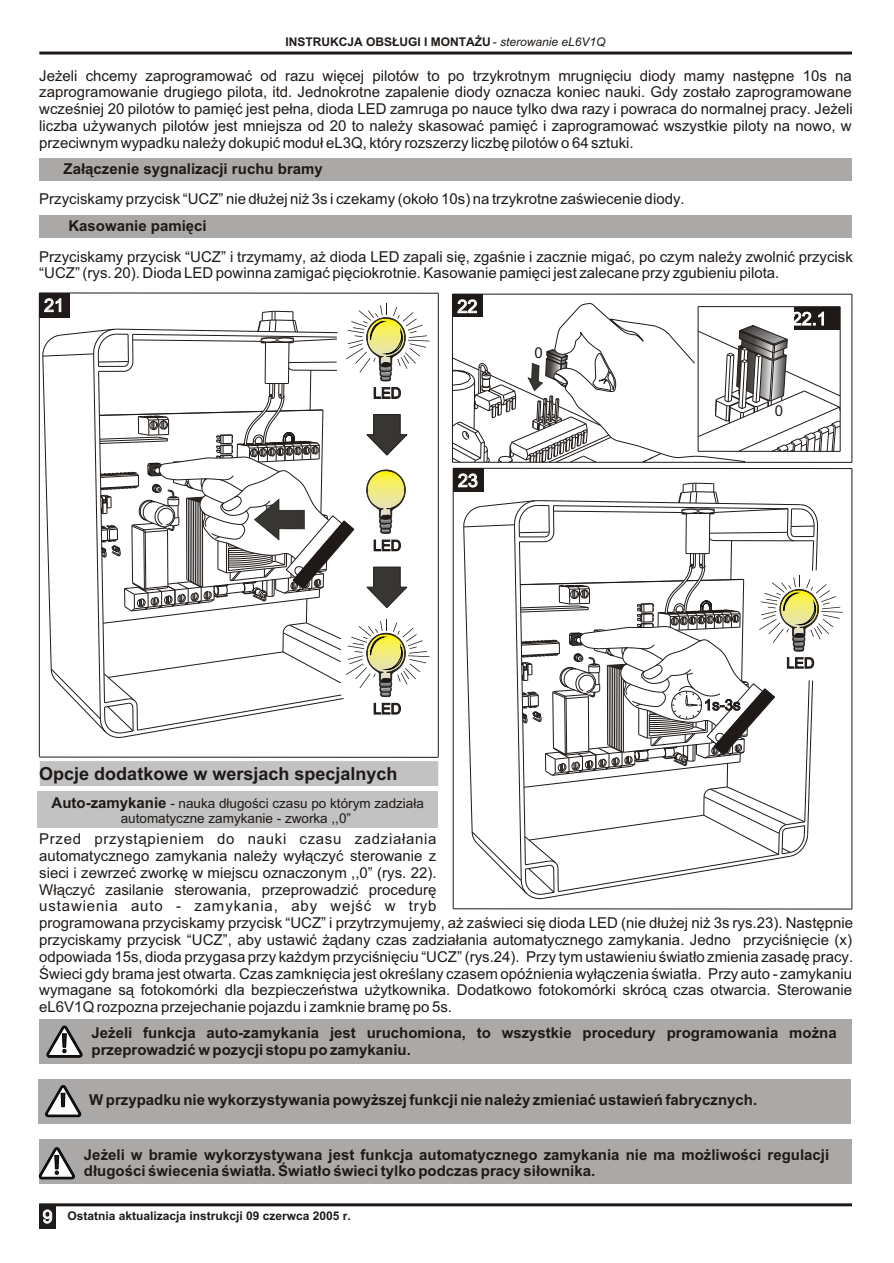
<style>
.page{position:relative;width:894px;height:1263px;background:#fff}
.page>*{position:absolute;margin:0;border:0;box-sizing:border-box;transform-origin:0 0}
.t1{font:700 18px "Arial CE";color:#1f1a17}
.t2{font:18px "Arial CE";color:#fff}
.t3{font:15px/16.8px "Arial CE";color:#1f1a17;text-align:justify}
.t4{font:700 15px/16.8px "Arial CE";color:#1f1a17}
.t5{font:15px "Arial CE";color:#1f1a17;scale:.96 1}
.t6{font:14.55px "Arial CE";color:#1f1a17}
.t7{font:13.5px/15.5px "Arial CE";color:#1f1a17;text-align:center}
.t8{font:700 12px "Arial CE";color:#1f1a17}
.s1{font-weight:400}
.s2{font-weight:400;font-style:italic}
.s3{font-weight:700;font-size:15px}
.s4{font-weight:400;font-size:18px;color:#fff}
</style>
<div class="page">
<div style="left:39px;top:760px;width:400px;height:27px;background:#c2c2c2;border:1px solid #fff"></div>
<hr style="left:39px;top:52px;width:813px;height:3px;background:#1f1a17">
<hr style="left:39px;top:1203px;width:813px;height:3px;background:#1f1a17">
<div style="left:39px;top:1204px;width:17px;height:25px;background:#1f1a17"></div>
<hr style="left:39px;top:293px;width:1px;height:464px;background:#1f1a17">
<hr style="left:39px;top:293px;width:399px;height:1px;background:#1f1a17">
<hr style="left:39px;top:757px;width:399px;height:1px;background:#1f1a17">
<hr style="left:438px;top:293px;width:1px;height:464px;background:#1f1a17">
<div style="left:38px;top:791px;width:400px;height:37px;background:#c2c2c2"></div>
<div style="left:39px;top:293px;width:31px;height:25px;background:#1f1a17"></div>
<hr style="left:452px;top:294px;width:1px;height:168px;background:#1f1a17">
<hr style="left:452px;top:294px;width:400px;height:1px;background:#1f1a17">
<hr style="left:452px;top:462px;width:400px;height:1px;background:#1f1a17">
<hr style="left:852px;top:294px;width:1px;height:168px;background:#1f1a17">
<svg style="left:452px;top:303px;width:389px;height:160px"></svg>
<div style="left:453px;top:294px;width:30px;height:23px;background:#1f1a17"></div>
<div style="left:794px;top:307px;width:46px;height:23px;background:#1f1a17"></div>
<div style="left:39px;top:216px;width:813px;height:22px;background:#aba8a8"></div>
<div style="left:39px;top:1020px;width:813px;height:44px;background:#aba8a8"></div>
<svg style="left:47px;top:1026px;width:35px;height:32px"></svg>
<div style="left:38px;top:1079px;width:813px;height:45px;background:#aba8a8"></div>
<svg style="left:45px;top:1085px;width:36px;height:32px"></svg>
<div style="left:39px;top:1139px;width:813px;height:45px;background:#aba8a8"></div>
<svg style="left:39px;top:1147px;width:36px;height:32px"></svg>
<hr style="left:453px;top:468px;width:1px;height:441px;background:#1f1a17">
<hr style="left:453px;top:468px;width:399px;height:1px;background:#1f1a17">
<hr style="left:453px;top:908px;width:399px;height:1px;background:#1f1a17">
<hr style="left:852px;top:469px;width:1px;height:440px;background:#1f1a17">
<div style="left:453px;top:468px;width:31px;height:24px;background:#1f1a17"></div>
<svg style="left:463px;top:482px;width:380px;height:417px"></svg>
<svg style="left:42px;top:304px;width:388px;height:434px"></svg>
<div style="left:39px;top:158px;width:813px;height:23px;background:#aba8a8"></div>
<p class="t8" style="left:286px;top:37px;width:322px">INSTRUKCJA OBS£UGI I MONTA¯U <span class="s1">-</span> <span class="s2">sterowanie eL6V1Q</span></p>
<p class="t3" style="left:39px;top:68px;width:815px">Je¿eli chcemy zaprogramowaæ od razu wiêcej pilotów to po trzykrotnym mrugniêciu diody mamy nastêpne 10s na zaprogramowanie drugiego pilota, itd. Jednokrotne zapalenie diody oznacza koniec nauki. Gdy zosta³o zaprogramowane wczeœniej 20 pilotów to pamiêæ jest pe³na, dioda LED zamruga po nauce tylko dwa razy i powraca do normalnej pracy. Je¿eli liczba u¿ywanych pilotów jest mniejsza od 20 to nale¿y skasowaæ pamiêæ i zaprogramowaæ wszystkie piloty na nowo, w przeciwnym wypadku nale¿y dokupiæ modu³ eL3Q, który rozszerzy liczbê pilotów o 64 sztuki.</p>
<p class="t4" style="left:64px;top:161px;width:261px">Za³¹czenie sygnalizacji ruchu bramy</p>
<p class="t3" style="left:39px;top:192px;width:647px">Przyciskamy przycisk “UCZ” nie d³u¿ej ni¿ 3s i czekamy (oko³o 10s) na trzykrotne zaœwiecenie diody.</p>
<p class="t4" style="left:68px;top:219px;width:140px">Kasowanie pamiêci</p>
<p class="t3" style="left:39px;top:249px;width:815px">Przyciskamy przycisk “UCZ” i trzymamy, a¿ dioda LED zapali siê, zgaœnie i zacznie migaæ, po czym nale¿y zwolniæ przycisk “UCZ” (rys. 20). Dioda LED powinna zamigaæ piêciokrotnie. Kasowanie pamiêci jest zalecane przy zgubieniu pilota.</p>
<p class="t2" style="left:44px;top:299px;width:22px">21</p>
<p class="t5" style="left:373px;top:388px;width:31px">LED</p>
<p class="t5" style="left:373px;top:540px;width:31px">LED</p>
<p class="t2" style="left:457px;top:300px;width:22px">22</p>
<p class="t2" style="left:458px;top:474px;width:22px">23</p>
<p class="t3" style="left:535px;top:345px;width:10px">0</p>
<p class="t5" style="left:373px;top:703px;width:31px">LED</p>
<p class="t1" style="left:39px;top:767px;width:360px">Opcje dodatkowe w wersjach specjalnych</p>
<p class="t7" style="left:52px;top:796px;width:374px"><span class="s3">Auto-zamykanie</span> - nauka d³ugoœci czasu po którym zadzia³a automatyczne zamykanie - zworka ,,0”</p>
<p class="t3" style="left:39px;top:832px;width:399px">Przed przyst¹pieniem do nauki czasu zadzia³ania automatycznego zamykania nale¿y wy³¹czyæ sterowanie z sieci i zewrzeæ zworkê w miejscu oznaczonym ,,0” (rys. 22).<br>W³¹czyæ zasilanie sterowania, przeprowadziæ procedurê ustawienia auto - zamykania, aby wejœæ w tryb</p>
<p class="t2" style="left:792px;top:312px;width:37px">22.1</p>
<p class="t3" style="left:775px;top:404px;width:10px">0</p>
<p class="t3" style="left:704px;top:698px;width:38px">1s-3s</p>
<p class="t6" style="left:786px;top:658px;width:30px">LED</p>
<p class="t3" style="left:39px;top:916px;width:816px">programowana przyciskamy przycisk “UCZ” i przytrzymujemy, a¿ zaœwieci siê dioda LED (nie d³u¿ej ni¿ 3s rys.23). Nastêpnie przyciskamy przycisk “UCZ”, aby ustawiæ ¿¹dany czas zadzia³ania automatycznego zamykania. Jedno przyciœniêcie (x) odpowiada 15s, dioda przygasa przy ka¿dym przyciœniêciu “UCZ” (rys.24). Przy tym ustawieniu œwiat³o zmienia zasadê pracy.<br>Œwieci gdy brama jest otwarta. Czas zamkniêcia jest okreœlany czasem opóŸnienia wy³¹czenia œwiat³a. Przy auto - zamykaniu wymagane s¹ fotokomórki dla bezpieczeñstwa u¿ytkownika. Dodatkowo fotokomórki skróc¹ czas otwarcia. Sterowanie eL6V1Q rozpozna przejechanie pojazdu i zamknie bramê po 5s.</p>
<p class="t4" style="left:92px;top:1026px;width:747px">Je¿eli funkcja auto-zamykania jest uruchomiona, to wszystkie procedury programowania mo¿na przeprowadziæ w pozycji stopu po zamykaniu.</p>
<p class="t4" style="left:89px;top:1093px;width:670px">W przypadku nie wykorzystywania powy¿szej funkcji nie nale¿y zmieniaæ ustawieñ fabrycznych.</p>
<p class="t4" style="left:84px;top:1147px;width:747px">Je¿eli w bramie wykorzystywana jest funkcja automatycznego zamykania nie ma mo¿liwoœci regulacji d³ugoœci œwiecenia œwiat³a. Œwiat³o œwieci tylko podczas pracy si³ownika.</p>
<p class="t8" style="left:43px;top:1211px;width:310px"><span class="s4">9</span> Ostatnia aktualizacja instrukcji 09 czerwca 2005 r.</p>
</div>
